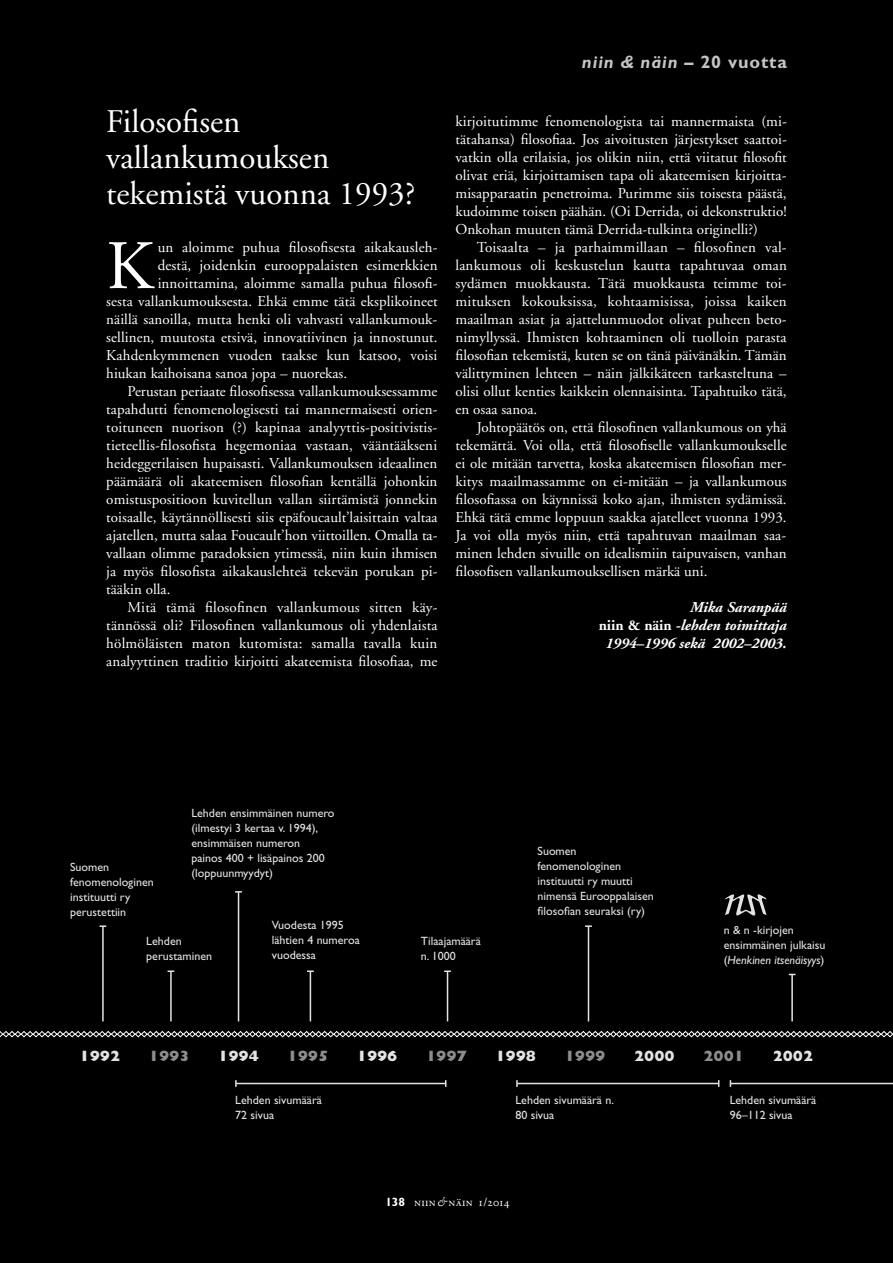
<style>
.page{position:relative;width:893px;height:1263px;background:#000}
.page>*{position:absolute;margin:0;border:0;box-sizing:border-box;transform-origin:0 0}
.t1{font:69.3px "Adobe Garamond";color:#fff}
.t2{font:33px/36px "Adobe Garamond";color:#fff}
.t3{font:italic 700 18px "Gill Sans";letter-spacing:.05em;color:#c4c4c5}
.t4{font:15px/18px "Adobe Garamond";letter-spacing:.005em;color:#fff;text-align:justify}
.t5{font:italic 700 15px/18px "Adobe Garamond";color:#fff;text-align:right}
.t6{font:800 15px "Gill Sans";color:#e2e3e3}
.t7{font:800 15px "Gill Sans";color:#8d8d8d}
.t8{font:12px/15px "Gill Sans";color:#e2e3e3}
.t9{font:12px "Adobe Garamond Regular SC";letter-spacing:.025em;color:#fff}
.s1{font-style:normal}
.s2{font-style:italic}
.s3{font-family:"Gill Sans";font-weight:700}
.s4{font-family:"Adobe Garamond";font-style:italic}
</style>
<div class="page">
<svg style="left:0;top:1031px;width:893px;height:6px"></svg>
<hr style="left:102px;top:926px;width:2px;height:95px;background:#e2e3e3">
<hr style="left:170px;top:971px;width:2px;height:50px;background:#e2e3e3">
<hr style="left:238px;top:892px;width:1px;height:129px;background:#e2e3e3">
<hr style="left:310px;top:971px;width:1px;height:50px;background:#e2e3e3">
<svg style="left:307px;top:970px;width:7px;height:2px"></svg>
<hr style="left:447px;top:971px;width:1px;height:50px;background:#e2e3e3">
<svg style="left:444px;top:970px;width:7px;height:2px"></svg>
<hr style="left:588px;top:926px;width:1px;height:95px;background:#e2e3e3">
<svg style="left:585px;top:925px;width:7px;height:2px"></svg>
<hr style="left:791px;top:974px;width:2px;height:47px;background:#e2e3e3">
<hr style="left:236px;top:1083px;width:210px;height:1px;background:#e2e3e3">
<svg style="left:235px;top:1080px;width:2px;height:7px"></svg>
<hr style="left:517px;top:1083px;width:202px;height:1px;background:#e2e3e3">
<svg style="left:516px;top:1080px;width:2px;height:7px"></svg>
<hr style="left:730px;top:1083px;width:163px;height:1px;background:#e2e3e3">
<svg style="left:725px;top:894px;width:41px;height:22px"></svg>
<h2 class="t2" style="left:106px;top:105px;width:311px">Filosofisen vallankumouksen tekemistä vuonna 1993?</h2>
<h1 class="t1" style="left:106px;top:229px;width:48px">K</h1>
<p class="t4" style="left:158px;top:239px;width:281px">un aloimme puhua filosofisesta aikakausleh-</p>
<p class="t4" style="left:158px;top:257px;width:281px">destä, joidenkin eurooppalaisten esimerkkien</p>
<p class="t4" style="left:158px;top:275px;width:281px">innoittamina, aloimme samalla puhua filosofi-</p>
<p class="t4" style="left:106px;top:293px;width:333px">sesta vallankumouksesta. Ehkä emme tätä eksplikoineet</p>
<p class="t4" style="left:106px;top:311px;width:332px">näillä sanoilla, mutta henki oli vahvasti vallankumouk-</p>
<p class="t4" style="left:106px;top:329px;width:333px">sellinen, muutosta etsivä, innovatiivinen ja innostunut.</p>
<p class="t4" style="left:106px;top:347px;width:333px">Kahdenkymmenen vuoden taakse kun katsoo, voisi</p>
<p class="t4" style="left:106px;top:365px;width:242px">hiukan kaihoisana sanoa jopa – nuorekas.</p>
<p class="t4" style="left:128px;top:383px;width:311px">Perustan periaate filosofisessa vallankumouksessamme</p>
<p class="t4" style="left:106px;top:401px;width:333px">tapahdutti fenomenologisesti tai mannermaisesti orien-</p>
<p class="t4" style="left:106px;top:419px;width:332px">toituneen nuorison (?) kapinaa analyyttis-positivistis-</p>
<p class="t4" style="left:106px;top:437px;width:332px">tieteellis-filosofista hegemoniaa vastaan, vääntääkseni</p>
<p class="t4" style="left:106px;top:455px;width:333px">heideggerilaisen hupaisasti. Vallankumouksen ideaalinen</p>
<p class="t4" style="left:106px;top:473px;width:333px">päämäärä oli akateemisen filosofian kentällä johonkin</p>
<p class="t4" style="left:106px;top:491px;width:332px">omistuspositioon kuvitellun vallan siirtämistä jonnekin</p>
<p class="t4" style="left:106px;top:509px;width:333px">toisaalle, käytännöllisesti siis epäfoucault’laisittain valtaa</p>
<p class="t4" style="left:106px;top:527px;width:333px">ajatellen, mutta salaa Foucault’hon viittoillen. Omalla ta-</p>
<p class="t4" style="left:106px;top:545px;width:333px">vallaan olimme paradoksien ytimessä, niin kuin ihmisen</p>
<p class="t4" style="left:106px;top:563px;width:333px">ja myös filosofista aikakauslehteä tekevän porukan pi-</p>
<p class="t4" style="left:106px;top:581px;width:66px">tääkin olla.</p>
<p class="t4" style="left:128px;top:599px;width:311px">Mitä tämä filosofinen vallankumous sitten käy-</p>
<p class="t4" style="left:106px;top:617px;width:333px">tännössä oli? Filosofinen vallankumous oli yhdenlaista</p>
<p class="t4" style="left:106px;top:635px;width:333px">hölmöläisten maton kutomista: samalla tavalla kuin</p>
<p class="t4" style="left:106px;top:653px;width:333px">analyyttinen traditio kirjoitti akateemista filosofiaa, me</p>
<p class="t3" style="left:582px;top:51px;width:207px">niin &amp; näin <span class="s1">– 20 vuotta</span></p>
<p class="t4" style="left:455px;top:113px;width:333px">kirjoitutimme fenomenologista tai mannermaista (mi&shy;tätahansa) filosofiaa. Jos aivoitusten järjestykset saattoi&shy;vatkin olla erilaisia, jos olikin niin, että viitatut filosofit olivat eriä, kirjoittamisen tapa oli akateemisen kirjoitta&shy;misapparaatin penetroima. Purimme siis toisesta päästä, kudoimme toisen päähän. (Oi Derrida, oi dekonstruktio!<br>Onkohan muuten tämä Derrida-tulkinta originelli?)</p>
<p class="t4" style="left:455px;top:239px;width:333px;text-indent:21px">Toisaalta – ja parhaimmillaan – filosofinen val&shy;lankumous oli keskustelun kautta tapahtuvaa oman sydämen muokkausta. Tätä muokkausta teimme toi&shy;mituksen kokouksissa, kohtaamisissa, joissa kaiken maailman asiat ja ajattelunmuodot olivat puheen beto&shy;nimyllyssä. Ihmisten kohtaaminen oli tuolloin parasta filosofian tekemistä, kuten se on tänä päivänäkin. Tämän välittyminen lehteen – näin jälkikäteen tarkasteltuna – olisi ollut kenties kaikkein olennaisinta. Tapahtuiko tätä, en osaa sanoa.</p>
<p class="t4" style="left:455px;top:419px;width:333px;text-indent:21px">Johtopäätös on, että filosofinen vallankumous on yhä tekemättä. Voi olla, että filosofiselle vallankumoukselle ei ole mitään tarvetta, koska akateemisen filosofian mer&shy;kitys maailmassamme on ei-mitään – ja vallankumous filosofiassa on käynnissä koko ajan, ihmisten sydämissä.<br>Ehkä tätä emme loppuun saakka ajatelleet vuonna 1993.<br>Ja voi olla myös niin, että tapahtuvan maailman saa&shy;minen lehden sivuille on idealismiin taipuvaisen, vanhan filosofisen vallankumouksellisen märkä uni.</p>
<p class="t5" style="left:599px;top:599px;width:189px">Mika Saranpää<br><span class="s1">niin &amp; näin</span> -lehden toimittaja<br>1994–1996 sekä 2002–2003.</p>
<p class="t8" style="left:191px;top:806px;width:145px">Lehden ensimmäinen numero (ilmestyi 3 kertaa v. 1994), ensimmäisen numeron<br>painos 400 + lisäpainos 200 (loppuunmyydyt)</p>
<p class="t8" style="left:70px;top:859px;width:85px">Suomen fenomenologinen instituutti ry perustettiin</p>
<p class="t8" style="left:146px;top:933px;width:67px">Lehden perustaminen</p>
<p class="t8" style="left:272px;top:917px;width:89px">Vuodesta 1995 lähtien 4 numeroa vuodessa</p>
<p class="t8" style="left:421px;top:933px;width:61px">Tilaajamäärä n. 1000</p>
<p class="t8" style="left:537px;top:843px;width:118px">Suomen fenomenologinen instituutti ry muutti nimensä Eurooppalaisen filosofian seuraksi (ry)</p>
<p class="t8" style="left:724px;top:922px;width:103px">n &amp; n -kirjojen ensimmäinen julkaisu (<span class="s2">Henkinen itsenäisyys</span>)</p>
<p class="t6" style="left:80px;top:1047px;width:42px">1992</p>
<p class="t7" style="left:149px;top:1047px;width:42px">1993</p>
<p class="t6" style="left:218px;top:1047px;width:42px">1994</p>
<p class="t7" style="left:288px;top:1047px;width:42px">1995</p>
<p class="t6" style="left:357px;top:1047px;width:42px">1996</p>
<p class="t7" style="left:426px;top:1047px;width:42px">1997</p>
<p class="t6" style="left:495px;top:1047px;width:42px">1998</p>
<p class="t7" style="left:565px;top:1047px;width:42px">1999</p>
<p class="t6" style="left:634px;top:1047px;width:42px">2000</p>
<p class="t7" style="left:703px;top:1047px;width:42px">2001</p>
<p class="t6" style="left:773px;top:1047px;width:42px">2002</p>
<p class="t8" style="left:235px;top:1092px;width:88px">Lehden sivumäärä<br>72 sivua</p>
<p class="t8" style="left:515px;top:1092px;width:100px">Lehden sivumäärä n.<br>80 sivua</p>
<p class="t8" style="left:730px;top:1092px;width:88px">Lehden sivumäärä<br>96–112 sivua</p>
<p class="t9" style="left:386px;top:1196px;width:125px"><span class="s3">138</span> niin<span class="s4">&amp;</span> näin 1/2014</p>
</div>
